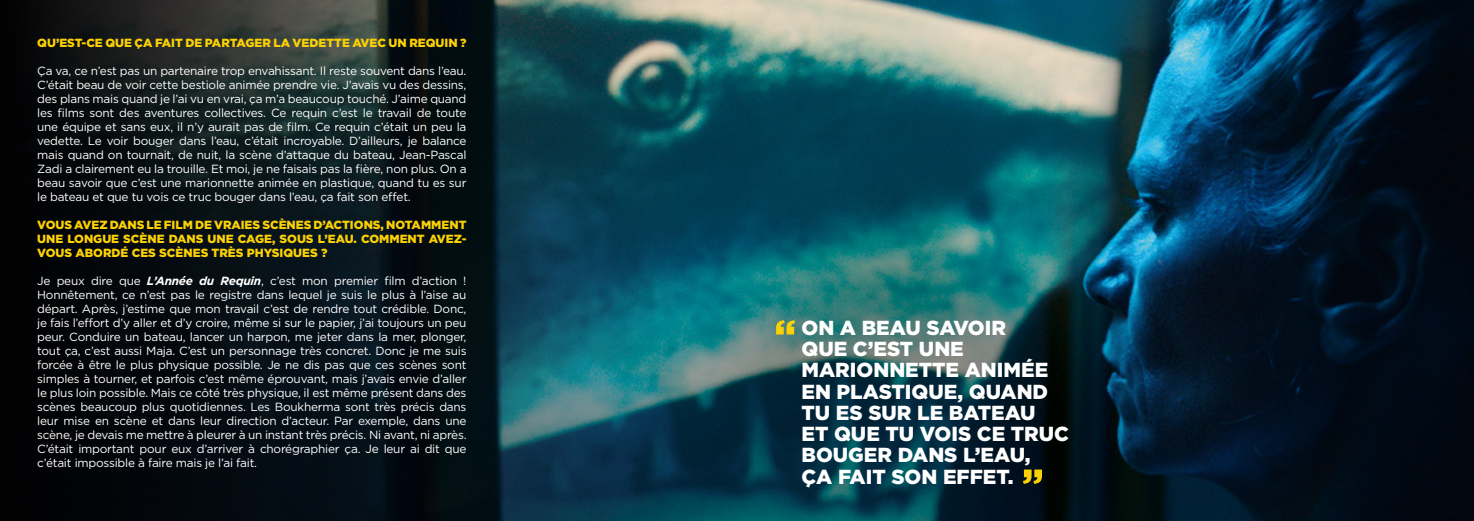
<style>
.page{position:relative;width:1474px;height:521px;background:#fff}
.page>*{position:absolute;margin:0;border:0;box-sizing:border-box;transform-origin:0 0}
.t1{font:900 20.3px/21.3px "Gotham";color:#fff}
.t2{font:11.81px/14px "Gotham";letter-spacing:-.02em;color:#fff;text-align:justify}
.t3{font:900 11.81px/14px "Gotham";color:#fbd105;text-align:justify}
.s1{font-weight:700;font-style:italic}
</style>
<div class="page">
<img style="left:0;top:0;width:1473px;height:521px">
<svg style="left:776px;top:320px;width:19px;height:14px"></svg>
<svg style="left:1023px;top:469px;width:19px;height:15px"></svg>
<p class="t3" style="left:37px;top:35px;width:431px">QU’EST-CE QUE ÇA FAIT DE PARTAGER LA VEDETTE AVEC UN REQUIN ?</p>
<p class="t2" style="left:37px;top:63px;width:431px">Ça va, ce n’est pas un partenaire trop envahissant. Il reste souvent dans l’eau.<br>C’était beau de voir cette bestiole animée prendre vie. J’avais vu des dessins, des plans mais quand je l’ai vu en vrai, ça m’a beaucoup touché. J’aime quand les films sont des aventures collectives. Ce requin c’est le travail de toute une équipe et sans eux, il n’y aurait pas de film. Ce requin c’était un peu la vedette. Le voir bouger dans l’eau, c’était incroyable. D’ailleurs, je balance mais quand on tournait, de nuit, la scène d’attaque du bateau, Jean-Pascal Zadi a clairement eu la trouille. Et moi, je ne faisais pas la fière, non plus. On a beau savoir que c’est une marionnette animée en plastique, quand tu es sur le bateau et que tu vois ce truc bouger dans l’eau, ça fait son effet.</p>
<p class="t3" style="left:37px;top:217px;width:431px">VOUS AVEZ DANS LE FILM DE VRAIES SCÈNES D’ACTIONS, NOTAMMENT UNE LONGUE SCÈNE DANS UNE CAGE, SOUS L’EAU. COMMENT AVEZ-VOUS ABORDÉ CES SCÈNES TRÈS PHYSIQUES ?</p>
<p class="t2" style="left:37px;top:273px;width:431px">Je peux dire que <span class="s1">L’Année du Requin</span>, c’est mon premier film d’action !<br>Honnêtement, ce n’est pas le registre dans lequel je suis le plus à l’aise au départ. Après, j’estime que mon travail c’est de rendre tout crédible. Donc, je fais l’effort d’y aller et d’y croire, même si sur le papier, j’ai toujours un peu peur. Conduire un bateau, lancer un harpon, me jeter dans la mer, plonger, tout ça, c’est aussi Maja. C’est un personnage très concret. Donc je me suis forcée à être le plus physique possible. Je ne dis pas que ces scènes sont simples à tourner, et parfois c’est même éprouvant, mais j’avais envie d’aller le plus loin possible. Mais ce côté très physique, il est même présent dans des scènes beaucoup plus quotidiennes. Les Boukherma sont très précis dans leur mise en scène et dans leur direction d’acteur. Par exemple, dans une scène, je devais me mettre à pleurer à un instant très précis. Ni avant, ni après.<br>C’était important pour eux d’arriver à chorégraphier ça. Je leur ai dit que c’était impossible à faire mais je l’ai fait.</p>
<h1 class="t1" style="left:801px;top:316px;width:269px">ON A BEAU SAVOIR<br>QUE C’EST UNE<br>MARIONNETTE ANIMÉE<br>EN PLASTIQUE, QUAND<br>TU ES SUR LE BATEAU<br>ET QUE TU VOIS CE TRUC<br>BOUGER DANS L’EAU,<br>ÇA FAIT SON EFFET.</h1>
</div>
